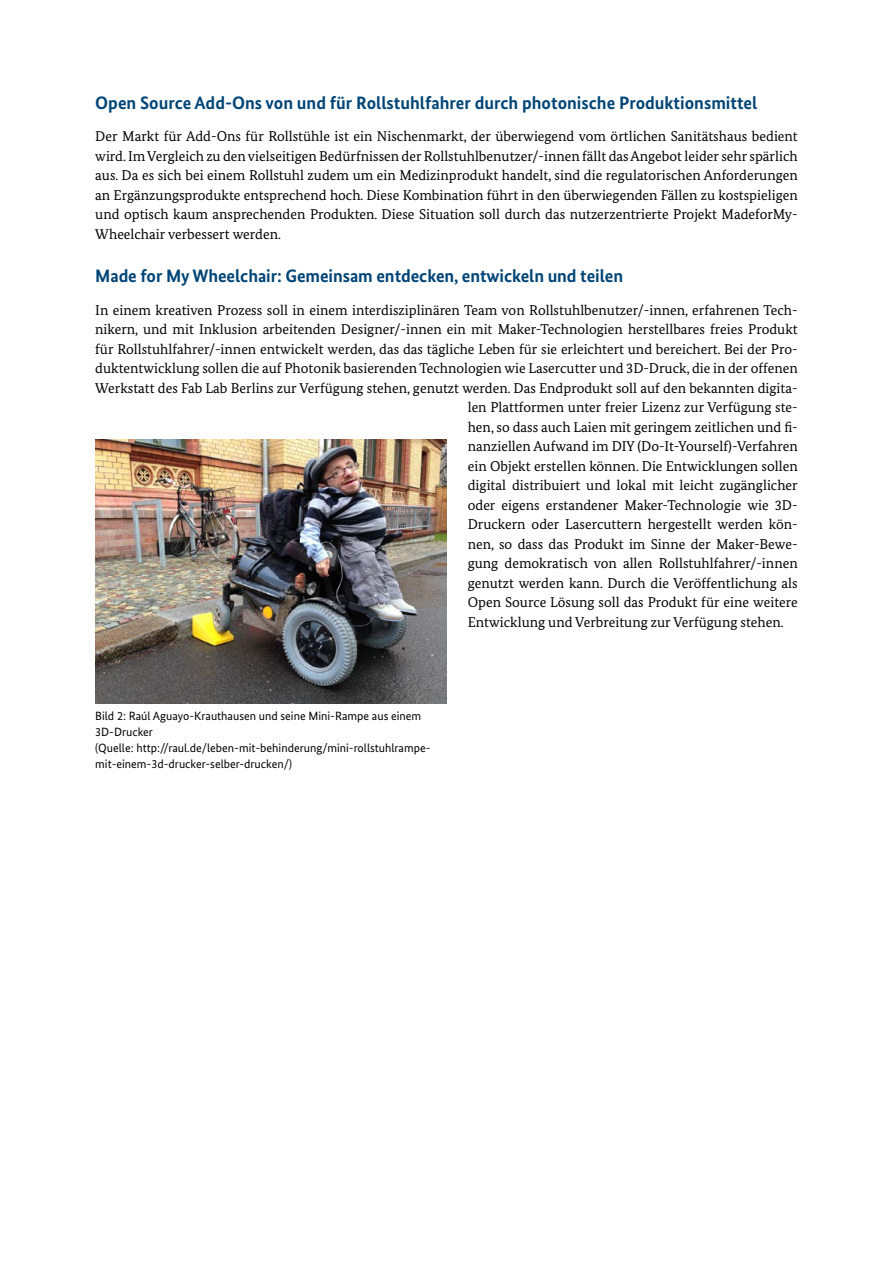
<style>
.page{position:relative;width:893px;height:1263px;background:#fff}
.page>*{position:absolute;margin:0;border:0;box-sizing:border-box;transform-origin:0 0}
.t1{font:700 18px "Bundes Sans";letter-spacing:-.005em;color:#004577}
.t2{font:14.25px/19.5px "Bundes Serif";color:#000;text-align:justify}
.t3{font:12px/15.8px "Bundes Sans";color:#000}
</style>
<div class="page">
<img style="left:95px;top:440px;width:351px;height:263px">
<h3 class="t1" style="left:95px;top:92px;width:664px">Open Source Add-Ons von und für Rollstuhlfahrer durch photonische Produktionsmittel</h3>
<p class="t2" style="left:95px;top:127px;width:704px">Der Markt für Add-Ons für Rollstühle ist ein Nischenmarkt, der überwiegend vom örtlichen Sanitätshaus bedient wird. Im Vergleich zu den vielseitigen Bedürfnissen der Rollstuhlbenutzer/-innen fällt das Angebot leider sehr spärlich aus. Da es sich bei einem Rollstuhl zudem um ein Medizinprodukt handelt, sind die regulatorischen Anforderungen an Ergänzungsprodukte entsprechend hoch. Diese Kombination führt in den überwiegenden Fällen zu kostspieligen und optisch kaum ansprechenden Produkten. Diese Situation soll durch das nutzerzentrierte Projekt MadeforMy-Wheelchair verbessert werden.</p>
<h3 class="t1" style="left:95px;top:265px;width:529px">Made for My Wheelchair: Gemeinsam entdecken, entwickeln und teilen</h3>
<p class="t2" style="left:95px;top:300px;width:704px">In einem kreativen Prozess soll in einem interdisziplinären Team von Rollstuhlbenutzer/-innen, erfahrenen Tech-</p>
<p class="t2" style="left:95px;top:319px;width:704px">nikern, und mit Inklusion arbeitenden Designer/-innen ein mit Maker-Technologien herstellbares freies Produkt</p>
<p class="t2" style="left:95px;top:339px;width:704px">für Rollstuhlfahrer/-innen entwickelt werden, das das tägliche Leben für sie erleichtert und bereichert. Bei der Pro-</p>
<p class="t2" style="left:95px;top:358px;width:704px">duktentwicklung sollen die auf Photonik basierenden Technologien wie Lasercutter und 3D-Druck, die in der offenen</p>
<p class="t2" style="left:95px;top:378px;width:704px">Werkstatt des Fab Lab Berlins zur Verfügung stehen, genutzt werden. Das Endprodukt soll auf den bekannten digita-</p>
<p class="t2" style="left:468px;top:397px;width:331px">len Plattformen unter freier Lizenz zur Verfügung ste-</p>
<p class="t2" style="left:468px;top:417px;width:331px">hen, so dass auch Laien mit geringem zeitlichen und fi-</p>
<p class="t2" style="left:468px;top:436px;width:331px">nanziellen Aufwand im DIY (Do-It-Yourself)-Verfahren</p>
<p class="t2" style="left:468px;top:456px;width:331px">ein Objekt erstellen können. Die Entwicklungen sollen</p>
<p class="t2" style="left:468px;top:475px;width:331px">digital distribuiert und lokal mit leicht zugänglicher</p>
<p class="t2" style="left:468px;top:495px;width:331px">oder eigens erstandener Maker-Technologie wie 3D-</p>
<p class="t2" style="left:468px;top:514px;width:331px">Druckern oder Lasercuttern hergestellt werden kön-</p>
<p class="t2" style="left:468px;top:534px;width:331px">nen, so dass das Produkt im Sinne der Maker-Bewe-</p>
<p class="t2" style="left:468px;top:553px;width:331px">gung demokratisch von allen Rollstuhlfahrer/-innen</p>
<p class="t2" style="left:468px;top:573px;width:331px">genutzt werden kann. Durch die Veröffentlichung als</p>
<p class="t2" style="left:468px;top:592px;width:331px">Open Source Lösung soll das Produkt für eine weitere</p>
<p class="t2" style="left:468px;top:612px;width:317px">Entwicklung und Verbreitung zur Verfügung stehen.</p>
<p class="t3" style="left:95px;top:708px;width:327px">Bild 2: Raúl Aguayo-Krauthausen und seine Mini-Rampe aus einem<br>3D-Drucker</p>
<p class="t3" style="left:95px;top:740px;width:337px">(Quelle: http://raul.de/leben-mit-behinderung/mini-rollstuhlrampe&shy;mit-einem-3d-drucker-selber-drucken/)</p>
</div>
